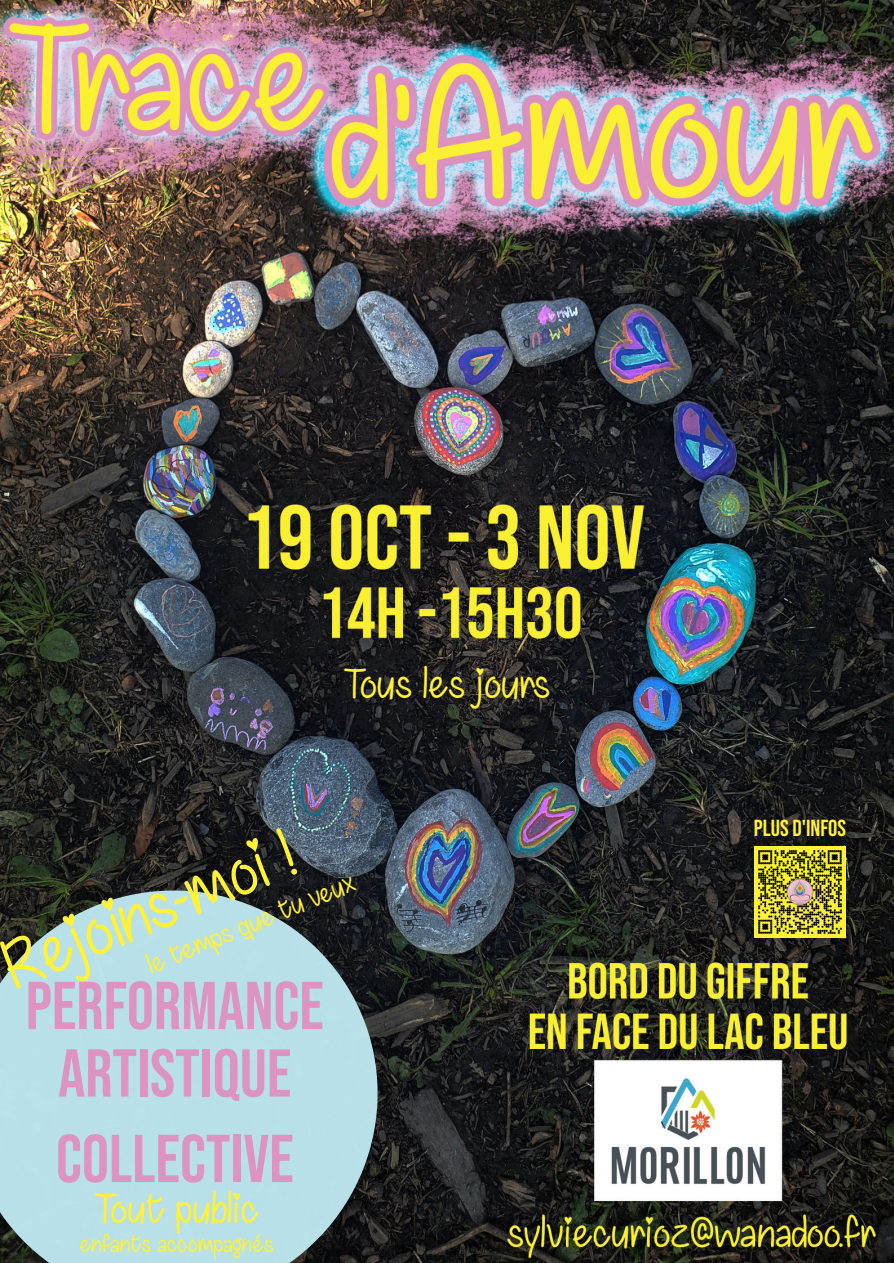
<style>
.page{position:relative;width:894px;height:1263px;background:#fff}
.page>*{position:absolute;margin:0;border:0;box-sizing:border-box;transform-origin:0 0}
.t1{font:70.95px "Chasing Hearts";color:#fff237}
.t2{font:67.5px/67.5px "Bebas Neue";color:#de94c0;text-align:center}
.t3{font:42.9px "Chasing Hearts";color:#fff237}
.t4{font:28.65px "Chasing Hearts";color:#fff237}
.t5{font:24.9px "Chasing Hearts";color:#fff237}
.t6{font:23.1px "Bebas Neue";color:#fff237}
</style>
<div class="page">
<img style="left:0;top:0;width:893px;height:1263px">
<svg style="left:0;top:864px;width:404px;height:399px;fill:#b8e0e8"></svg>
<img style="left:754px;top:847px;width:91px;height:90px">
<p class="t3" style="left:343px;top:665px;width:208px">Tous les jours</p>
<p class="t1" style="left:-6px;top:940px;width:311px;rotate:-22deg">Rejoins-moi !</p>
<p class="t4" style="left:143px;top:954px;width:224px;rotate:-22deg">le temps que tu veux</p>
<p class="t2" style="left:26px;top:978px;width:299px">PERFORMANCE<br>ARTISTIQUE</p>
<p class="t2" style="left:56px;top:1131px;width:239px">COLLECTIVE</p>
<p class="t3" style="left:94px;top:1190px;width:166px">Tout public</p>
<p class="t5" style="left:79px;top:1233px;width:196px">enfants accompagnés</p>
<p class="t6" style="left:753px;top:819px;width:94px">PLUS D'INFOS</p>
</div>
